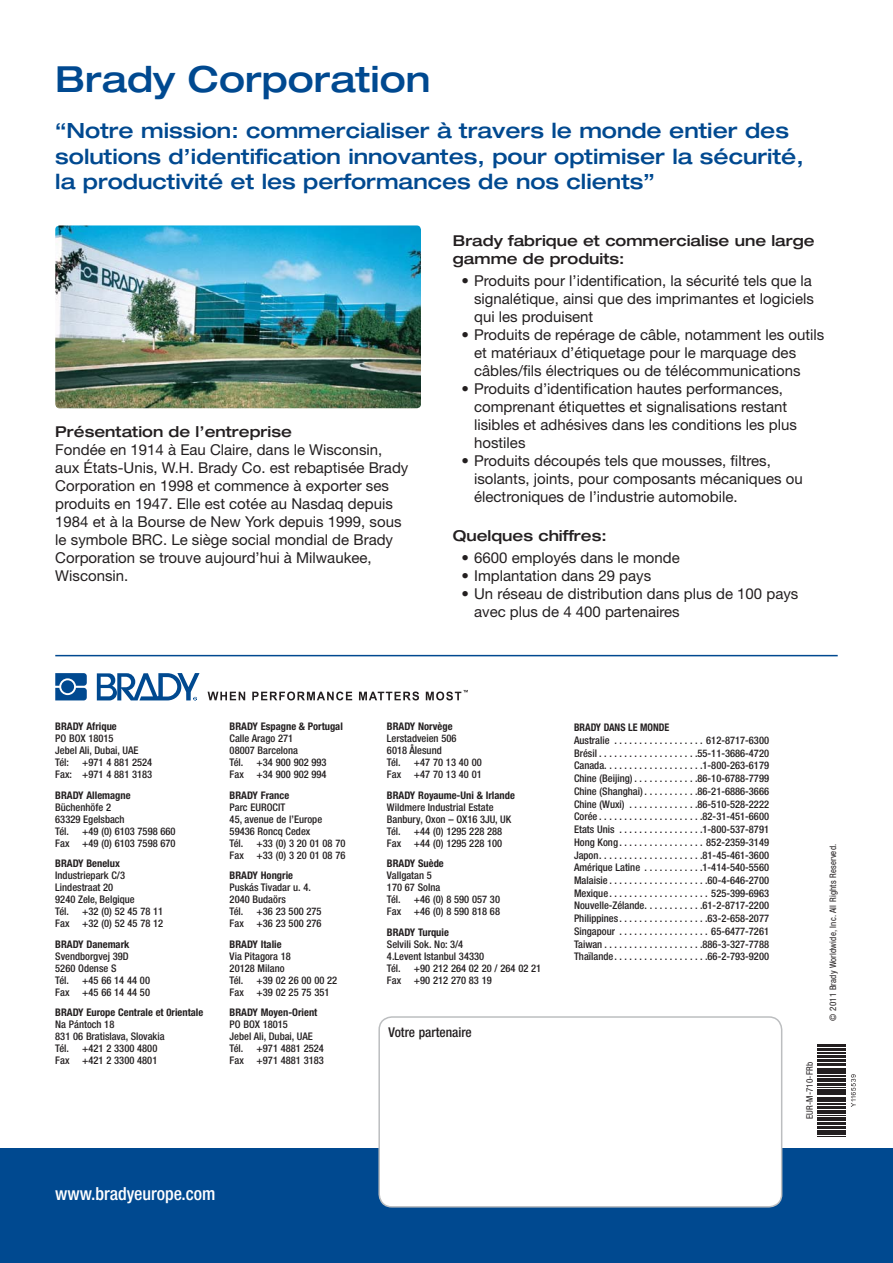
<style>
.page{position:relative;width:893px;height:1263px;background:#fff}
.page>*{position:absolute;margin:0;border:0;box-sizing:border-box;transform-origin:0 0}
.t1{font:500 expanded 36px "Helvetica Neue";color:#004990}
.t2{font:500 expanded 21px/25.2px "Helvetica Neue";color:#004990}
.t3{font:500 condensed 18px "Helvetica Neue";color:#fff}
.t4{font:15px/18px "Helvetica Neue";color:#231f20}
.t5{font:500 expanded 15px/18px "Helvetica Neue";color:#231f20}
.t6{font:500 condensed 13.5px "Helvetica Neue";color:#231f20}
.t7{font:500 condensed 10.5px/12px "Helvetica Neue LT Pro";color:#231f20}
.t8{font:500 condensed 10.5px/12.8px "Helvetica Neue";color:#231f20;text-align:justify}
.t9{font:700 condensed 10.5px "Helvetica Neue LT Pro";color:#231f20}
.t10{font:700 condensed 10.5px "Helvetica Neue";color:#231f20;scale:.95 1}
.t11{font:condensed 9px "Helvetica Neue";letter-spacing:.015em;color:#231f20}
</style>
<div class="page">
<div style="left:1px;top:1148px;width:892px;height:114px;background:#004990"></div>
<svg style="left:55px;top:673px;width:32px;height:27px"></svg>
<svg style="left:97px;top:673px;width:102px;height:27px"></svg>
<svg style="left:208px;top:692px;width:37px;height:8px"></svg>
<svg style="left:252px;top:692px;width:100px;height:8px"></svg>
<svg style="left:359px;top:692px;width:60px;height:8px"></svg>
<svg style="left:426px;top:690px;width:42px;height:10px"></svg>
<div style="left:379px;top:1017px;width:403px;height:190px;background:#fff;border-radius:13px"></div>
<div style="left:378px;top:1016px;width:404px;height:192px;border:2px solid #bcbec0;border-radius:13px"></div>
<svg style="left:817px;top:1044px;width:39px;height:93px"></svg>
<img style="left:55px;top:225px;width:366px;height:183px;border-radius:4px">
<hr style="left:55px;top:655px;width:783px;height:1px;background:#004990">
<h1 class="t1" style="left:55px;top:66px;width:377px">Brady Corporation</h1>
<h2 class="t2" style="left:55px;top:120px;width:750px">“Notre mission: commercialiser à travers le monde entier des solutions d’identification innovantes, pour optimiser la sécurité, la productivité et les performances de nos clients”</h2>
<h3 class="t5" style="left:55px;top:424px;width:238px">Présentation de l’entreprise</h3>
<p class="t4" style="left:55px;top:442px;width:355px">Fondée en 1914 à Eau Claire, dans le Wisconsin, aux États-Unis, W.H. Brady Co. est rebaptisée Brady Corporation en 1998 et commence à exporter ses produits en 1947. Elle est cotée au Nasdaq depuis 1984 et à la Bourse de New York depuis 1999, sous le symbole BRC. Le siège social mondial de Brady Corporation se trouve aujourd’hui à Milwaukee, Wisconsin.</p>
<h3 class="t5" style="left:453px;top:233px;width:363px">Brady fabrique et commercialise une large gamme de produits:</h3>
<h3 class="t4" style="left:474px;top:273px;width:341px;text-indent:-13px">• Produits pour l’identification, la sécurité tels que la signalétique, ainsi que des imprimantes et logiciels qui les produisent</h3>
<h3 class="t4" style="left:474px;top:327px;width:352px;text-indent:-13px">• Produits de repérage de câble, notamment les outils et matériaux d’étiquetage pour le marquage des câbles/fils électriques ou de télécommunications</h3>
<h3 class="t4" style="left:474px;top:381px;width:324px;text-indent:-13px">• Produits d’identification hautes performances, comprenant étiquettes et signalisations restant lisibles et adhésives dans les conditions les plus hostiles</h3>
<h3 class="t4" style="left:474px;top:453px;width:330px;text-indent:-13px">• Produits découpés tels que mousses, filtres, isolants, joints, pour composants mécaniques ou électroniques de l’industrie automobile.</h3>
<h3 class="t5" style="left:453px;top:528px;width:155px">Quelques chiffres:</h3>
<h3 class="t4" style="left:461px;top:551px;width:220px">• 6600 employés dans le monde</h3>
<h3 class="t4" style="left:461px;top:569px;width:191px">• Implantation dans 29 pays</h3>
<h3 class="t4" style="left:474px;top:587px;width:326px;text-indent:-13px">• Un réseau de distribution dans plus de 100 pays avec plus de 4 400 partenaires</h3>
<p class="t9" style="left:55px;top:723px;width:63px">BRADY Afrique</p>
<p class="t7" style="left:55px;top:734px;width:85px">PO BOX 18015<br>Jebel Ali, Dubai, UAE<br>Tél:</p>
<p class="t7" style="left:55px;top:758px;width:99px;text-align:right">+971 4 881 2524<br>Fax: +971 4 881 3183</p>
<p class="t9" style="left:55px;top:791px;width:77px">BRADY Allemagne</p>
<p class="t7" style="left:55px;top:802px;width:71px">Büchenhöfe 2<br>63329 Egelsbach<br>Tél.</p>
<p class="t7" style="left:55px;top:826px;width:122px;text-align:right">+49 (0) 6103 7598 660<br>Fax +49 (0) 6103 7598 670</p>
<p class="t9" style="left:55px;top:860px;width:66px">BRADY Benelux</p>
<p class="t7" style="left:55px;top:871px;width:81px">Industriepark C/3<br>Lindestraat 20<br>9240 Zele, Belgique<br>Tél.</p>
<p class="t7" style="left:55px;top:907px;width:110px;text-align:right">+32 (0) 52 45 78 11<br>Fax +32 (0) 52 45 78 12</p>
<p class="t9" style="left:55px;top:940px;width:76px">BRADY Danemark</p>
<p class="t7" style="left:55px;top:951px;width:75px">Svendborgvej 39D<br>5260 Odense S<br>Tél.</p>
<p class="t7" style="left:55px;top:975px;width:96px;text-align:right">+45 66 14 44 00<br>Fax +45 66 14 44 50</p>
<p class="t9" style="left:55px;top:1009px;width:149px">BRADY Europe Centrale et 0rientale</p>
<p class="t7" style="left:55px;top:1020px;width:111px">Na Pántoch 18<br>831 06 Bratislava, Slovakia<br>Tél.</p>
<p class="t7" style="left:55px;top:1044px;width:104px;text-align:right">+421 2 3300 4800<br>Fax +421 2 3300 4801</p>
<p class="t9" style="left:230px;top:723px;width:115px">BRADY Espagne &amp; Portugal</p>
<p class="t7" style="left:230px;top:734px;width:70px">Calle Arago 271<br>08007 Barcelona<br>Tél.</p>
<p class="t7" style="left:230px;top:758px;width:99px;text-align:right">+34 900 902 993<br>Fax +34 900 902 994</p>
<p class="t9" style="left:230px;top:791px;width:61px">BRADY France</p>
<p class="t7" style="left:230px;top:802px;width:94px">Parc EUROCIT<br>45, avenue de l’Europe<br>59436 Roncq Cedex<br>Tél.</p>
<p class="t7" style="left:230px;top:838px;width:117px;text-align:right">+33 (0) 3 20 01 08 70<br>Fax +33 (0) 3 20 01 08 76</p>
<p class="t9" style="left:230px;top:872px;width:65px">BRADY Hongrie</p>
<p class="t7" style="left:230px;top:883px;width:83px">Puskás Tivadar u. 4.<br>2040 Budaörs<br>Tél.</p>
<p class="t7" style="left:230px;top:907px;width:94px;text-align:right">+36 23 500 275<br>Fax +36 23 500 276</p>
<p class="t9" style="left:230px;top:940px;width:53px">BRADY Italie</p>
<p class="t7" style="left:230px;top:951px;width:63px">Via Pitagora 18<br>20128 Milano<br>Tél.</p>
<p class="t7" style="left:230px;top:975px;width:109px;text-indent:27px">+39 02 26 00 00 22<br>Fax +39 02 25 75 351</p>
<p class="t9" style="left:230px;top:1009px;width:89px">BRADY Moyen-Orient</p>
<p class="t7" style="left:230px;top:1020px;width:85px">PO BOX 18015<br>Jebel Ali, Dubai, UAE<br>Tél.</p>
<p class="t7" style="left:230px;top:1044px;width:96px;text-align:right">+971 4881 2524<br>Fax +971 4881 3183</p>
<h3 class="t3" style="left:55px;top:1188px;width:162px">www.bradyeurope.com</h3>
<p class="t9" style="left:387px;top:723px;width:67px">BRADY Norvège</p>
<p class="t7" style="left:387px;top:734px;width:71px">Lerstadveien 506<br>6018 Ålesund<br>Tél.</p>
<p class="t7" style="left:387px;top:758px;width:96px;text-align:right">+47 70 13 40 00<br>Fax +47 70 13 40 01</p>
<p class="t9" style="left:387px;top:791px;width:129px">BRADY Royaume-Uni &amp; Irlande</p>
<p class="t7" style="left:387px;top:802px;width:126px">Wildmere Industrial Estate<br>Banbury, Oxon – OX16 3JU, UK<br>Tél.</p>
<p class="t7" style="left:387px;top:826px;width:117px;text-align:right">+44 (0) 1295 228 288<br>Fax +44 (0) 1295 228 100</p>
<p class="t9" style="left:387px;top:860px;width:58px">BRADY Suède</p>
<p class="t7" style="left:387px;top:871px;width:55px">Vallgatan 5<br>170 67 Solna<br>Tél.</p>
<p class="t7" style="left:387px;top:895px;width:115px;text-align:right">+46 (0) 8 590 057 30<br>Fax +46 (0) 8 590 818 68</p>
<p class="t9" style="left:387px;top:928px;width:63px">BRADY Turquie</p>
<p class="t7" style="left:387px;top:939px;width:99px">Selvili Sok. No: 3/4<br>4.Levent Istanbul 34330<br>Tél.</p>
<p class="t7" style="left:387px;top:963px;width:156px;text-indent:27px">+90 212 264 02 20 / 264 02 21<br>Fax +90 212 270 83 19</p>
<p class="t6" style="left:388px;top:1027px;width:85px">Votre partenaire</p>
<p class="t10" style="left:574px;top:724px;width:102px">BRADY DANS LE MONDE</p>
<p class="t8" style="left:574px;top:735px;width:197px">Australie . . . . . . . . . . . . . . . . . . 612-8717-6300<br>Brésil . . . . . . . . . . . . . . . . . . . .55-11-3686-4720<br>Canada ....................1-800-263-6179<br>Chine (Beijing) . . . . . . . . . . . . .86-10-6788-7799<br>Chine (Shanghai) . . . . . . . . . . .86-21-6886-3666<br>Chine (Wuxi) . . . . . . . . . . . . . .86-510-528-2222<br>Corée .....................82-31-451-6600<br>Etats Unis . . . . . . . . . . . . . . . . .1-800-537-8791<br>Hong Kong . . . . . . . . . . . . . . . . . 852-2359-3149<br>Japon .....................81-45-461-3600<br>Amérique Latine . . . . . . . . . . . .1-414-540-5560<br>Malaisie . . . . . . . . . . . . . . . . . . . .60-4-646-2700<br>Mexique ....................525-399-6963<br>Nouvelle-Zélande . . . . . . . . . . . .61-2-8717-2200<br>Philippines . . . . . . . . . . . . . . . . . .63-2-658-2077<br>Singapour .................. 65-6477-7261<br>Taiwan . . . . . . . . . . . . . . . . . . . .886-3-327-7788<br>Thaïlande . . . . . . . . . . . . . . . . . . .66-2-793-9200</p>
<p class="t11" style="left:830px;top:1021px;width:178px;rotate:-90deg">© 2011 Brady Worldwide, Inc. All Rights Reserved.</p>
<p class="t11" style="left:806px;top:1119px;width:58px;rotate:-90deg">EUR-M-710-FRb</p>
</div>
